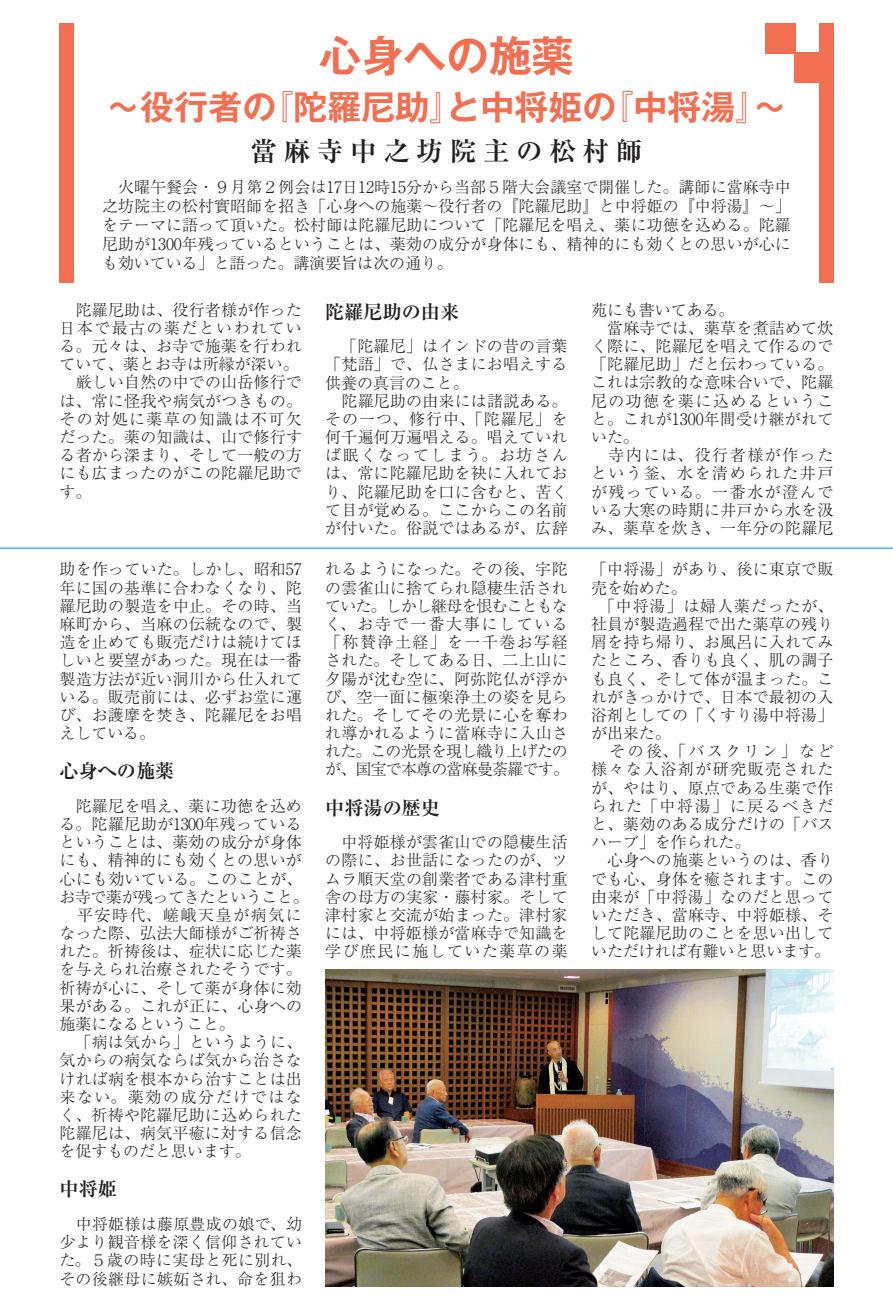
<style>
.page{position:relative;width:893px;height:1310px;background:#fff}
.page>*{position:absolute;margin:0;border:0;box-sizing:border-box;transform-origin:0 0}
.t1{font:700 42.45px "Gothic MB101 Pro De";color:#f36f51}
.t2{font:700 34.05px "Gothic MB101 Pro De";color:#f36f51}
.t3{font:700 26.55px "Ryumin Pro";letter-spacing:.25em;color:#231f20}
.t4{font:700 19.2px "Ryumin Pro";color:#231f20}
.t5{font:300 15.9px/18.1px "Ryumin Pro";letter-spacing:.015em;color:#231f20;text-align:justify}
.t6{font:10.65px "Shin Go Pro";color:#231f20}
.t7{font:8.55px "Shin Go Pro";color:#231f20}
</style>
<div class="page">
<img style="left:325px;top:969px;width:508px;height:317px">
<div style="left:60px;top:23px;width:14px;height:260px;background:#f36f51"></div>
<div style="left:819px;top:23px;width:14px;height:260px;background:#f36f51"></div>
<div style="left:765px;top:23px;width:30px;height:30px;background:#f36f51"></div>
<div style="left:795px;top:53px;width:30px;height:30px;background:#f36f51"></div>
<hr style="left:0;top:547px;width:893px;height:2px;background:#00aeef">
<h1 class="t1" style="left:319px;top:21px;width:257px">心身への施薬</h1>
<h2 class="t2" style="left:259px;top:79px;width:206px">『陀羅尼助』</h2>
<h2 class="t2" style="left:600px;top:79px;width:189px">『中将湯 ~『</h2>
<h2 class="t2" style="left:106px;top:79px;width:172px">～役行者の</h2>
<h3 class="t3" style="left:250px;top:130px;width:393px">當麻寺中之坊院主の松村師</h3>
<p class="t5" style="left:102px;top:176px;width:690px;line-height:19.2px">　火曜午餐会・９月第２例会は17日12時15分から当部５階大会議室で開催した。講師に當麻寺中之坊院主の松村實昭師を招き「心身への施薬～役行者の『陀羅尼助』と中将姫の『中将湯『~「をテーマに語って頂いた。松村師は陀羅尼助について「陀羅尼を唱え、薬に功徳を込める。陀羅尼助が1300年残っているということは、薬効の成分が身体にも、精神的にも効くとの思いが心にも効いている」と語った。講演要旨は次の通り。</p>
<h2 class="t2" style="left:446px;top:79px;width:172px">と中将姫の</h2>
<p class="t5" style="left:60px;top:299px;width:244px;text-align:left">　陀羅尼助は、役行者様が作った日本で最古の薬だといわれている。元々は、お寺で施薬を行われていて、薬とお寺は所縁が深い。　厳しい自然の中での山岳修行では、常に怪我や病気がつきもの。その対処に薬草の知識は不可欠だった。薬の知識は、山で修行する者から深まり、そして一般の方にも広まったのがこの陀羅尼助です。</p>
<p class="t4" style="left:325px;top:296px;width:135px">陀羅尼助の由来</p>
<p class="t5" style="left:325px;top:336px;width:244px;text-align:left">　「陀羅尼」はインドの昔の言葉「梵語」で、仏さまにお唱えする供養の真言のこと。<br>　陀羅尼助の由来には諸説ある。その一つ、修行中、「陀羅尼」を何千遍何万遍唱える。唱えていれば眠くなってしまう。お坊さんは、常に陀羅尼助を袂に入れており、陀羅尼助を口に含むと、苦くて目が覚める。ここからこの名前が付いた。俗説ではあるが、広辞</p>
<p class="t5" style="left:60px;top:559px;width:244px">助を作っていた。しかし、昭和57年に国の基準に合わなくなり、陀羅尼助の製造を中止。その時、当麻町から、当麻の伝統なので、製造を止めても販売だけは続けてほしいと要望があった。現在は一番製造方法が近い洞川から仕入れている。販売前には、必ずお堂に運び、お護摩を焚き、陀羅尼をお唱えしている。</p>
<p class="t4" style="left:60px;top:756px;width:116px">心身への施薬</p>
<p class="t5" style="left:60px;top:795px;width:251px;text-align:left">　陀羅尼を唱え、薬に功徳を込める。陀羅尼助が1300年残っているということは、薬効の成分が身体にも、精神的にも効くとの思いが心にも効いている。このことが、お寺で薬が残ってきたということ。　平安時代、嵯峨天皇が病気になった際、弘法大師様がご祈祷された。祈祷後は、症状に応じた薬を与えられ治療されたそうです。祈祷が心に、そして薬が身体に効果がある。これが正に、心身への施薬になるということ。<br>　「病は気から」というように、気からの病気ならば気から治さなければ病を根本から治すことは出来ない。薬効の成分だけではなく、祈祷や陀羅尼助に込められた陀羅尼は、病気平癒に対する信念を促すものだと思います。</p>
<p class="t4" style="left:60px;top:1174px;width:59px">中将姫</p>
<p class="t5" style="left:59px;top:1213px;width:244px">　中将姫様は藤原豊成の娘で、幼少より観音様を深く信仰されていた。５歳の時に実母と死に別れ、その後継母に嫉妬され、命を狙わ</p>
<p class="t7" style="left:60px;top:758px;width:104px">02 Naraken Keizai Club</p>
<p class="t5" style="left:325px;top:559px;width:245px">れるようになった。その後、宇陀の雲雀山に捨てられ隠棲生活されていた。しかし継母を恨むこともなく、お寺で一番大事にしている「称賛浄土経」を一千巻お写経された。そしてある日、二上山に夕陽が沈む空に、阿弥陀仏が浮かび、空一面に極楽浄土の姿を見られた。そしてその光景に心を奪われ導かれるように當麻寺に入山された。この光景を現し織り上げたのが、国宝で本尊の當麻曼荼羅です。</p>
<p class="t4" style="left:325px;top:792px;width:116px">中将湯の歴史</p>
<p class="t5" style="left:325px;top:832px;width:244px">　中将姫様が雲雀山での隠棲生活の際に、お世話になったのが、ツムラ順天堂の創業者である津村重舎の母方の実家・藤村家。そして津村家と交流が始まった。津村家には、中将姫様が當麻寺で知識を学び庶民に施していた薬草の薬</p>
<p class="t5" style="left:591px;top:299px;width:244px;text-align:left">苑にも書いてある。<br>　當麻寺では、薬草を煮詰めて炊く際に、陀羅尼を唱えて作るので「陀羅尼助」だと伝わっている。これは宗教的な意味合いで、陀羅尼の功徳を薬に込めるということ。これが1300年間受け継がれていた。<br>　寺内には、役行者様が作ったという釜、水を清められた井戸が残っている。一番水が澄んでいる大寒の時期に井戸から水を汲み、薬草を炊き、一年分の陀羅尼</p>
<p class="t6" style="left:748px;top:518px;width:87px">奈良県経済倶楽部</p>
<p class="t5" style="left:591px;top:559px;width:244px;text-align:left">「中将湯」があり、後に東京で販売を始めた。<br>　「中将湯」は婦人薬だったが、社員が製造過程で出た薬草の残り屑を持ち帰り、お風呂に入れてみたところ、香りも良く、肌の調子も良く、そして体が温まった。これがきっかけで、日本で最初の入浴剤としての「くすり湯中将湯「が出来た。<br>　その後、「バスクリン」など様々な入浴剤が研究販売されたが、やはり、原点である生薬で作られた「中将湯」に戻るべきだと、薬効のある成分だけの「バスハーブ」を作られた。<br>　心身への施薬というのは、香りでも心、身体を癒されます。この由来が「中将湯」なのだと思っていただき、當麻寺、中将姫様、そして陀羅尼助のことを思い出していただければ有難いと思います。</p>
</div>
